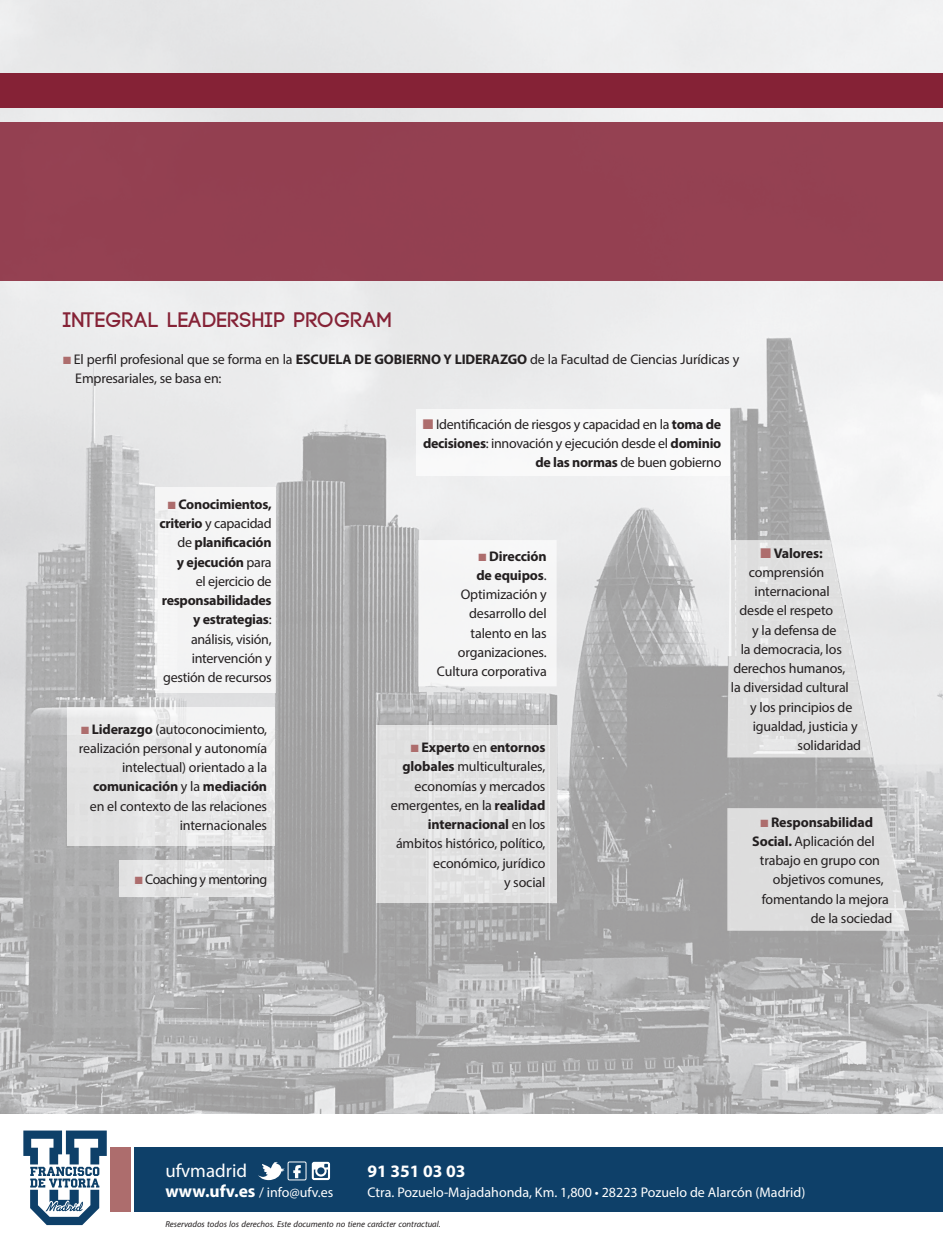
<style>
.page{position:relative;width:943px;height:1241px;background:#fff}
.page>*{position:absolute;margin:0;border:0;box-sizing:border-box;transform-origin:0 0}
.t1{font:700 21px "Code";letter-spacing:.04em;color:#852236}
.t2{font:18.9px "Myriad Pro";color:#fff}
.t3{font:700 17.5px "Myriad Pro";color:#fff}
.t4{font:14px/19.2px "Myriad Pro";letter-spacing:-.01em;color:#231f20;text-align:right}
.t5{font:700 14px/19.2px "Myriad Pro";letter-spacing:-.02em;color:#231f20;text-align:right}
.t6{font:14px "Myriad Pro";color:#fff}
.t7{font:14px "Myriad Pro";letter-spacing:-.03em;color:#231f20}
.t8{font:italic 12.25px "Myriad Arabic";color:#231f20}
.s1{color:#ad6d6d}
.s2{font-weight:700}
.s3{font-weight:400}
.s4{font-weight:700;font-size:17.5px}
</style>
<div class="page">
<img style="left:0;top:0;width:943px;height:1112px">
<div style="left:418px;top:540px;width:138px;height:146px;background:#f5f5f6"></div>
<div style="left:67px;top:707px;width:208px;height:138px;background:#e8e8e9"></div>
<div style="left:416px;top:409px;width:314px;height:66px;background:#fff"></div>
<div style="left:155px;top:487px;width:120px;height:206px;background:#f4f4f4"></div>
<div style="left:376px;top:725px;width:180px;height:177px;background:#e1e1e1"></div>
<svg style="left:727px;top:540px;width:146px;height:217px;background:#e1e1e2"></svg>
<svg style="left:727px;top:808px;width:182px;height:122px;background:#dbdbdb"></svg>
<div style="left:120px;top:859px;width:154px;height:37px;background:#e4e4e4"></div>
<div style="left:0;top:122px;width:943px;height:159px;background:#944051"></div>
<div style="left:0;top:73px;width:943px;height:35px;background:#852236"></div>
<div style="left:135px;top:1146px;width:808px;height:65px;background:#0e4069"></div>
<svg style="left:23px;top:1130px;width:84px;height:94px"></svg>
<div style="left:111px;top:1146px;width:20px;height:65px;background:#ad6d6d"></div>
<svg style="left:258px;top:1161px;width:26px;height:18px"></svg>
<div style="left:288px;top:1161px;width:18px;height:19px;border:1px solid #fff"></div>
<svg style="left:293px;top:1165px;width:8px;height:12px"></svg>
<svg style="left:312px;top:1161px;width:18px;height:18px"></svg>
<h1 class="t1" style="left:63px;top:309px;width:330px">INTEGRAL LEADERSHIP PROGRAM</h1>
<p class="t4" style="left:75px;top:349px;width:665px;text-align:left;text-indent:-12px"><span class="s1">■</span> El perfil profesional que se forma en la <span class="s2">ESCUELA DE GOBIERNO Y LIDERAZGO</span> de la Facultad de Ciencias Jurídicas y<br>Empresariales, se basa en:</p>
<p class="t5" style="left:159px;top:494px;width:114px"><span class="s1">■</span> Conocimientos, criterio <span class="s3">y capacidad de</span> planificación<br>y ejecución <span class="s3">para<br>el ejercicio de</span></p>
<p class="t4" style="left:162px;top:590px;width:111px"><span class="s2">responsabilidades y estrategias</span>: análisis, visión, intervención y gestión de recursos</p>
<p class="t4" style="left:79px;top:719px;width:190px"><span class="s1">■</span> <span class="s2">Liderazgo</span> (autoconocimiento, realización personal y autonomía intelectual) orientado a la <span class="s2">comunicación</span> y la <span class="s2">mediación </span>en el contexto de las relaciones internacionales</p>
<p class="t7" style="left:135px;top:870px;width:134px"><span class="s1">■</span> Coaching y mentoring</p>
<p class="t4" style="left:423px;top:414px;width:300px"><span class="s1">■</span> Identificación de riesgos y capacidad en la <span class="s2">toma de decisiones</span>: innovación y ejecución desde el <span class="s2">dominio de las normas</span> de buen gobierno</p>
<p class="t4" style="left:437px;top:546px;width:111px"><span class="s1">■</span> <span class="s2">Dirección<br>de equipos</span>.<br>Optimización y desarrollo del talento en las organizaciones.<br>Cultura corporativa</p>
<p class="t4" style="left:391px;top:737px;width:156px"><span class="s1">■</span> <span class="s2">Experto</span> en <span class="s2">entornos globales</span> multiculturales, economías y mercados emergentes, en la <span class="s2">realidad internacional</span> en los ámbitos histórico, político, económico, jurídico<br>y social</p>
<p class="t5" style="left:760px;top:542px;width:64px"><span class="s1">■</span> Valores:</p>
<p class="t4" style="left:748px;top:562px;width:77px">comprensión</p>
<p class="t4" style="left:754px;top:581px;width:77px">internacional</p>
<p class="t4" style="left:739px;top:600px;width:95px">desde el respeto</p>
<p class="t4" style="left:752px;top:620px;width:86px">y la defensa de</p>
<p class="t4" style="left:740px;top:639px;width:103px">la democracia, los</p>
<p class="t4" style="left:733px;top:658px;width:114px">derechos humanos,</p>
<p class="t4" style="left:731px;top:677px;width:119px">la diversidad cultural</p>
<p class="t4" style="left:750px;top:697px;width:104px">y los principios de</p>
<p class="t4" style="left:752px;top:716px;width:106px">igualdad, justicia y</p>
<p class="t4" style="left:797px;top:735px;width:65px">solidaridad</p>
<p class="t5" style="left:760px;top:811px;width:114px"><span class="s1">■</span> Responsabilidad</p>
<p class="t4" style="left:752px;top:831px;width:124px"><span class="s2">Social.</span> Aplicación del</p>
<p class="t4" style="left:760px;top:850px;width:122px">trabajo en grupo con</p>
<p class="t4" style="left:772px;top:869px;width:112px">objetivos comunes,</p>
<p class="t4" style="left:761px;top:888px;width:129px">fomentando la mejora</p>
<p class="t4" style="left:810px;top:908px;width:83px">de la sociedad</p>
<h2 class="t2" style="left:165px;top:1159px;width:83px">ufvmadrid</h2>
<p class="t3" style="left:367px;top:1159px;width:100px">91 351 03 03</p>
<p class="t6" style="left:165px;top:1183px;width:169px"><span class="s4">www.ufv.es</span> / info@ufv.es</p>
<p class="t6" style="left:367px;top:1183px;width:439px">Ctra. Pozuelo-Majadahonda, Km. 1,800 • 28223 Pozuelo de Alarcón (Madrid)</p>
<p class="t8" style="left:165px;top:1215px;width:277px">Reservados todos los derechos. Este documento no tiene carácter contractual.</p>
</div>
